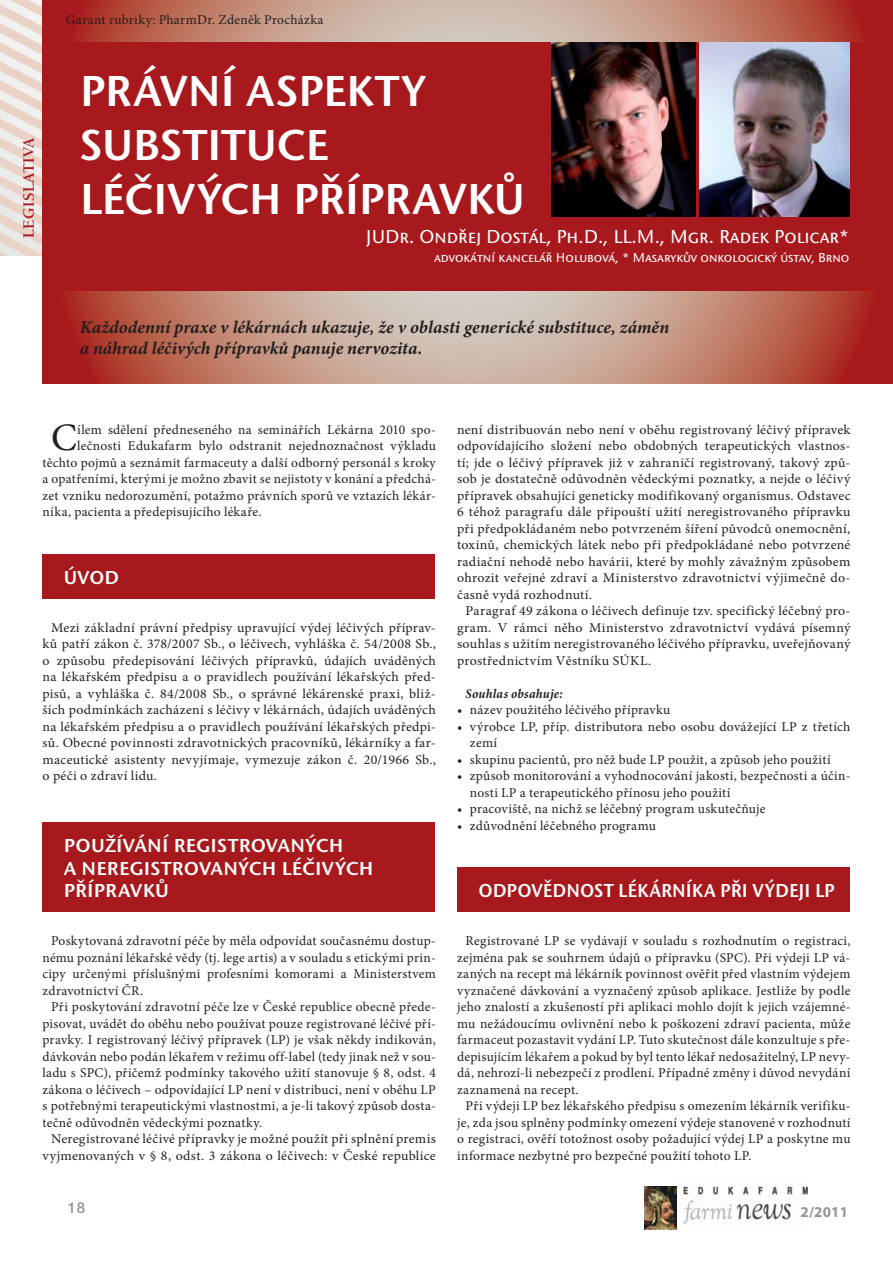
<style>
.page{position:relative;width:893px;height:1263px;background:#fff}
.page>*{position:absolute;margin:0;border:0;box-sizing:border-box;transform-origin:0 0}
.t1{font:45px/54px "Stone Sans Itc SCTCE Semi";letter-spacing:-.005em;color:#fff}
.t2{font:38.85px "Minion Pro";color:#231f20}
.t3{font:19.5px/22.5px "Stone Sans Itc SCTCE Semi";letter-spacing:.01em;color:#fff}
.t4{font:500 19.5px "Stone Sans Itc SCTCE";color:#fff}
.t5{font:19.5px "Stone Sans Itc SCTCE Semi";letter-spacing:.01em;color:#fff;scale:.95 1}
.t6{font:italic 700 18px/21px "Minion Pro";color:#231f20}
.t7{font:700 16.5px "Berkeley Old Sty Itc TCE";letter-spacing:.03em;color:#a7191d}
.t8{font:700 15px "Myriad Pro";color:#969394}
.t9{font:500 15px "Helvetica Neue LT Pro";color:#939598}
.t10{font:13.5px/16.5px "Minion Pro";letter-spacing:.02em;color:#231f20;text-align:justify}
.t11{font:500 13.5px "Stone Sans Itc SCTCE";color:#fff}
.t12{font:italic 700 condensed 13.5px "Minion Pro";letter-spacing:.02em;color:#231f20}
</style>
<div class="page">
<img style="left:676px;top:1186px;width:132px;height:39px">
<img style="left:645px;top:1187px;width:31px;height:42px">
<svg style="left:0;top:0;width:43px;height:255px"></svg>
<svg style="left:43px;top:0;width:850px;height:383px"></svg>
<div style="left:43px;top:43px;width:850px;height:248px;background:#a7191d"></div>
<div style="left:43px;top:554px;width:392px;height:45px;background:#a7191d"></div>
<div style="left:43px;top:823px;width:392px;height:89px;background:#a7191d"></div>
<div style="left:457px;top:868px;width:393px;height:44px;background:#a7191d"></div>
<img style="left:699px;top:43px;width:150px;height:174px">
<img style="left:551px;top:43px;width:144px;height:174px">
<p class="t7" style="left:22px;top:238px;width:102px;rotate:-90deg">LEGISLATIVA</p>
<p class="t10" style="left:66px;top:13px;width:259px">Garant rubriky: PharmDr. Zdeněk Procházka</p>
<h1 class="t1" style="left:80px;top:64px;width:446px">PRÁVNÍ ASPEKTY<br>SUBSTITUCE<br>LÉČIVÝCH PŘÍPRAVKŮ</h1>
<h3 class="t4" style="left:366px;top:225px;width:485px">JUDr. Ondřej Dostál, Ph.D., LL.M., Mgr. Radek Policar*</h3>
<p class="t11" style="left:434px;top:250px;width:417px">advokátní kancelář Holubová, * Masarykův onkologický ústav, Brno</p>
<h3 class="t6" style="left:80px;top:318px;width:591px">Každodenní praxe v lékárnách ukazuje, že v oblasti generické substituce, záměn a náhrad léčivých přípravků panuje nervozita.</h3>
<h2 class="t2" style="left:51px;top:422px;width:27px">C</h2>
<p class="t10" style="left:77px;top:422px;width:360px">ílem sdělení předneseného na seminářích Lékárna 2010 spo-</p>
<p class="t10" style="left:77px;top:439px;width:360px">lečnosti Edukafarm bylo odstranit nejednoznačnost výkladu</p>
<p class="t10" style="left:43px;top:455px;width:395px">těchto pojmů a seznámit farmaceuty a další odborný personál s kroky</p>
<p class="t10" style="left:43px;top:472px;width:395px">a opatřeními, kterými je možno zbavit se nejistoty v konání a předchá-</p>
<p class="t10" style="left:43px;top:488px;width:395px">zet vzniku nedorozumění, potažmo právních sporů ve vztazích lékár-</p>
<p class="t10" style="left:43px;top:505px;width:221px">níka, pacienta a předepisujícího lékaře.</p>
<h3 class="t3" style="left:64px;top:566px;width:57px">ÚVOD</h3>
<p class="t10" style="left:43px;top:620px;width:395px;text-indent:9px">Mezi základní právní předpisy upravující výdej léčivých příprav&shy;ků patří zákon č. 378/2007 Sb., o léčivech, vyhláška č. 54/2008 Sb., o způsobu předepisování léčivých přípravků, údajích uváděných na lékařském předpisu a o pravidlech používání lékařských před&shy;pisů, a vyhláška č. 84/2008 Sb., o správné lékárenské praxi, bliž&shy;ších podmínkách zacházení s léčivy v lékárnách, údajích uváděných na lékařském předpisu a o pravidlech používání lékařských předpi&shy;sů. Obecné povinnosti zdravotnických pracovníků, lékárníky a far&shy;maceutické asistenty nevyjímaje, vymezuje zákon č. 20/1966 Sb., o péči o zdraví lidu.</p>
<h3 class="t3" style="left:64px;top:834px;width:311px">POUŽÍVÁNÍ REGISTROVANÝCH<br>A NEREGISTROVANÝCH LÉČIVÝCH<br>PŘÍPRAVKŮ</h3>
<p class="t10" style="left:43px;top:934px;width:395px;text-indent:9px">Poskytovaná zdravotní péče by měla odpovídat současnému dostup&shy;nému poznání lékařské vědy (tj. lege artis) a v souladu s etickými prin&shy;cipy určenými příslušnými profesními komorami a Ministerstvem zdravotnictví ČR.</p>
<p class="t10" style="left:43px;top:1000px;width:395px;text-indent:9px">Při poskytování zdravotní péče lze v České republice obecně přede&shy;pisovat, uvádět do oběhu nebo používat pouze registrované léčivé pří&shy;pravky. I registrovaný léčivý přípravek (LP) je však někdy indikován, dávkován nebo podán lékařem v režimu off-label (tedy jinak než v sou&shy;ladu s SPC), přičemž podmínky takového užití stanovuje § 8, odst. 4 zákona o léčivech – odpovídající LP není v distribuci, není v oběhu LP s potřebnými terapeutickými vlastnostmi, a je-li takový způsob dosta&shy;tečně odůvodněn vědeckými poznatky.</p>
<p class="t10" style="left:43px;top:1132px;width:395px;text-align:right">Neregistrované léčivé přípravky je možné použít při splnění premis vyjmenovaných v § 8, odst. 3 zákona o léčivech: v České republice</p>
<p class="t10" style="left:457px;top:422px;width:395px">není distribuován nebo není v oběhu registrovaný léčivý přípravek odpovídajícího složení nebo obdobných terapeutických vlastnos&shy;tí; jde o léčivý přípravek již v zahraničí registrovaný, takový způ&shy;sob je dostatečně odůvodněn vědeckými poznatky, a nejde o léčivý přípravek obsahující geneticky modifikovaný organismus. Odstavec 6 téhož paragrafu dále připouští užití neregistrovaného přípravku při předpokládaném nebo potvrzeném šíření původců onemocnění, toxinů, chemických látek nebo při předpokládané nebo potvrzené radiační nehodě nebo havárii, které by mohly závažným způsobem ohrozit veřejné zdraví a Ministerstvo zdravotnictví výjimečně do&shy;časně vydá rozhodnutí.</p>
<p class="t10" style="left:457px;top:604px;width:395px;text-indent:9px">Paragraf 49 zákona o léčivech definuje tzv. specifický léčebný pro&shy;gram. V rámci něho Ministerstvo zdravotnictví vydává písemný souhlas s užitím neregistrovaného léčivého přípravku, uveřejňovaný prostřednictvím Věstníku SÚKL.</p>
<p class="t12" style="left:466px;top:688px;width:99px">Souhlas obsahuje:</p>
<p class="t10" style="left:457px;top:703px;width:215px">• název použitého léčivého přípravku</p>
<p class="t10" style="left:470px;top:719px;width:382px;text-indent:-13px">• výrobce LP, příp. distributora nebo osobu dovážející LP z třetích zemí</p>
<p class="t10" style="left:457px;top:752px;width:375px">• skupinu pacientů, pro něž bude LP použit, a způsob jeho použití</p>
<p class="t10" style="left:470px;top:769px;width:382px;text-indent:-13px">• způsob monitorování a vyhodnocování jakosti, bezpečnosti a účin&shy;nosti LP a terapeutického přínosu jeho použití</p>
<p class="t10" style="left:457px;top:802px;width:310px">• pracoviště, na nichž se léčebný program uskutečňuje</p>
<p class="t10" style="left:457px;top:818px;width:200px">• zdůvodnění léčebného programu</p>
<h3 class="t5" style="left:478px;top:879px;width:377px">ODPOVĚDNOST LÉKÁRNÍKA PŘI VÝDEJI LP</h3>
<p class="t10" style="left:457px;top:934px;width:395px;text-indent:9px">Registrované LP se vydávají v souladu s rozhodnutím o registraci, zejména pak se souhrnem údajů o přípravku (SPC). Při výdeji LP vá&shy;zaných na recept má lékárník povinnost ověřit před vlastním výdejem vyznačené dávkování a vyznačený způsob aplikace. Jestliže by podle jeho znalostí a zkušeností při aplikaci mohlo dojít k jejich vzájemné&shy;mu nežádoucímu ovlivnění nebo k poškození zdraví pacienta, může farmaceut pozastavit vydání LP. Tuto skutečnost dále konzultuje s pře&shy;depisujícím lékařem a pokud by byl tento lékař nedosažitelný, LP nevy&shy;dá, nehrozí-li nebezpečí z prodlení. Případné změny i důvod nevydání zaznamená na recept.</p>
<p class="t10" style="left:457px;top:1099px;width:395px;text-indent:9px">Při výdeji LP bez lékařského předpisu s omezením lékárník verifiku&shy;je, zda jsou splněny podmínky omezení výdeje stanovené v rozhodnutí o registraci, ověří totožnost osoby požadující výdej LP a poskytne mu informace nezbytné pro bezpečné použití tohoto LP.</p>
<p class="t9" style="left:68px;top:1202px;width:19px">18</p>
<p class="t8" style="left:801px;top:1206px;width:49px">2/2011</p>
</div>
